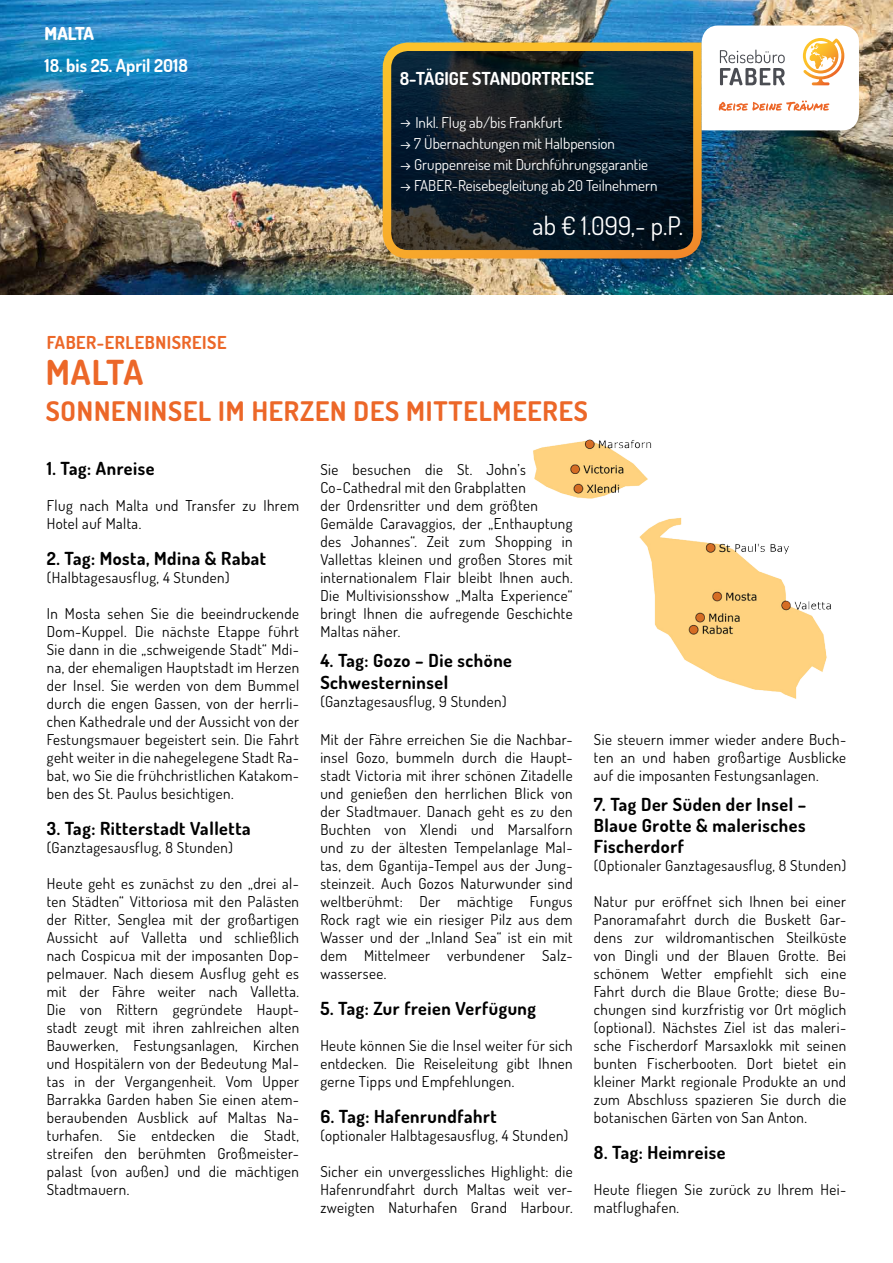
<style>
.page{position:relative;width:893px;height:1263px;background:#fff}
.page>*{position:absolute;margin:0;border:0;box-sizing:border-box;transform-origin:0 0}
.t1{font:700 34.5px "Dosis";color:#ec6728}
.t2{font:700 27px "Dosis";letter-spacing:.03em;color:#ec6728}
.t3{font:25.5px "Dosis";color:#fff}
.t4{font:700 18px/21px "Dosis";letter-spacing:.03em;color:#000}
.t5{font:700 17.85px "Dosis";color:#fff}
.t6{font:700 17.85px "Dosis";letter-spacing:.03em;color:#ec6728}
.t7{font:800 17.85px "Dosis";letter-spacing:-.03em;color:#fff}
.t8{font:15px/18px "Dosis";letter-spacing:.03em;color:#000;text-align:justify}
.t9{font:15px "Dosis";color:#fff}
</style>
<div class="page">
<img style="left:0;top:0;width:893px;height:295px">
<svg style="left:378px;top:38px;width:328px;height:225px;background:#293231"></svg>
<svg style="left:702px;top:26px;width:157px;height:104px"></svg>
<img style="left:533px;top:439px;width:298px;height:260px">
<p class="t7" style="left:45px;top:22px;width:51px">Malta</p>
<p class="t5" style="left:45px;top:54px;width:145px">18. bis 25. April 2018</p>
<p class="t5" style="left:400px;top:67px;width:196px">8-TÄGIGE STANDORTREISE</p>
<p class="t9" style="left:400px;top:113px;width:164px">→ Inkl. Flug ab/bis Frankfurt</p>
<p class="t9" style="left:400px;top:134px;width:217px">→ 7 Übernachtungen mit Halbpension</p>
<p class="t9" style="left:400px;top:155px;width:250px">→ Gruppenreise mit Durchführungsgarantie</p>
<p class="t9" style="left:400px;top:176px;width:259px">→ FABER-Reisebegleitung ab 20 Teilnehmern</p>
<h3 class="t3" style="left:533px;top:208px;width:152px">ab € 1.099,- p.P.</h3>
<p class="t6" style="left:47px;top:330px;width:181px">FABER-ERLEBNISREISE</p>
<h1 class="t1" style="left:46px;top:350px;width:45px">Malta</h1>
<h2 class="t2" style="left:46px;top:393px;width:31px">Sonneninsel</h2>
<h2 class="t2" style="left:218px;top:393px;width:151px">im Herzen des</h2>
<h2 class="t2" style="left:406px;top:393px;width:36px">Mittelmeeres</h2>
<p class="t4" style="left:47px;top:457px;width:109px">1. Tag: Anreise</p>
<p class="t8" style="left:47px;top:496px;width:254px">Flug nach Malta und Transfer zu Ihrem<br>Hotel auf Malta.</p>
<p class="t4" style="left:47px;top:547px;width:221px">2. Tag: Mosta, Mdina &amp; Rabat</p>
<p class="t8" style="left:47px;top:568px;width:184px">(Halbtagesausflug, 4 Stunden)</p>
<p class="t8" style="left:47px;top:604px;width:254px">In Mosta sehen Sie die beeindruckende Dom-Kuppel. Die nächste Etappe führt Sie dann in die „schweigende Stadt“ Mdi&shy;na, der ehemaligen Hauptstadt im Herzen der Insel. Sie werden von dem Bummel durch die engen Gassen, von der herrli&shy;chen Kathedrale und der Aussicht von der Festungsmauer begeistert sein. Die Fahrt geht weiter in die nahegelegene Stadt Ra&shy;bat, wo Sie die frühchristlichen Katakom&shy;ben des St. Paulus besichtigen.</p>
<p class="t4" style="left:47px;top:817px;width:205px">3. Tag: Ritterstadt Valletta</p>
<p class="t8" style="left:47px;top:838px;width:188px">(Ganztagesausflug, 8 Stunden)</p>
<p class="t8" style="left:47px;top:874px;width:254px">Heute geht es zunächst zu den „drei al&shy;ten Städten“ Vittoriosa mit den Palästen der Ritter, Senglea mit der großartigen Aussicht auf Valletta und schließlich nach Cospicua mit der imposanten Dop&shy;pelmauer. Nach diesem Ausflug geht es mit der Fähre weiter nach Valletta.<br>Die von Rittern gegründete Haupt&shy;stadt zeugt mit ihren zahlreichen alten Bauwerken, Festungsanlagen, Kirchen und Hospitälern von der Bedeutung Mal&shy;tas in der Vergangenheit. Vom Upper Barrakka Garden haben Sie einen atem&shy;beraubenden Ausblick auf Maltas Na&shy;turhafen. Sie entdecken die Stadt, streifen den berühmten Großmeister&shy;palast (von außen) und die mächtigen Stadtmauern.</p>
<p class="t8" style="left:320px;top:460px;width:254px;text-align:left">Sie besuchen die St. John’s Co-Cathedral mit den Grabplatten<br>der Ordensritter und dem größten Gemälde Caravaggios, der „Enthauptung des Johannes“. Zeit zum Shopping in Vallettas kleinen und großen Stores mit internationalem Flair bleibt Ihnen auch.<br>Die Multivisionsshow „Malta Experience“ bringt Ihnen die aufregende Geschichte Maltas näher.</p>
<p class="t4" style="left:320px;top:649px;width:193px;line-height:21.6px">4. Tag: Gozo – Die schöne<br>Schwesterninsel</p>
<p class="t8" style="left:320px;top:692px;width:188px">(Ganztagesausflug, 9 Stunden)</p>
<p class="t8" style="left:320px;top:730px;width:254px">Mit der Fähre erreichen Sie die Nachbar&shy;insel Gozo, bummeln durch die Haupt&shy;stadt Victoria mit ihrer schönen Zitadelle und genießen den herrlichen Blick von der Stadtmauer. Danach geht es zu den Buchten von Xlendi und Marsalforn und zu der ältesten Tempelanlage Mal&shy;tas, dem Ggantija-Tempel aus der Jung&shy;steinzeit. Auch Gozos Naturwunder sind weltberü hmt: Der mächtige Fungus Rock ragt wie ein riesiger Pilz aus dem Wasser und der „Inland Sea“ ist ein mit dem Mittelmeer verbundener Salz&shy;wassersee.</p>
<p class="t4" style="left:320px;top:997px;width:217px">5. Tag: Zur freien Verfügung</p>
<p class="t8" style="left:320px;top:1036px;width:254px">Heute können Sie die Insel weiter für sich entdecken. Die Reiseleitung gibt Ihnen gerne Tipps und Empfehlungen.</p>
<p class="t4" style="left:320px;top:1105px;width:178px">6. Tag: Hafenrundfahrt</p>
<p class="t8" style="left:320px;top:1126px;width:250px">(optionaler Halbtagesausflug, 4 Stunden)</p>
<p class="t8" style="left:320px;top:1162px;width:254px">Sicher ein unvergessliches Highlight: die Hafenrundfahrt durch Maltas weit ver&shy;zweigten Naturhafen Grand Harbour.</p>
<p class="t8" style="left:594px;top:730px;width:254px">Sie steuern immer wieder andere Buch&shy;ten an und haben großartige Ausblicke auf die imposanten Festungsanlagen.</p>
<p class="t4" style="left:594px;top:794px;width:214px;text-align:justify">7. Tag Der Süden der Insel – Blaue Grotte &amp; malerisches Fischerdorf</p>
<p class="t8" style="left:594px;top:856px;width:254px">(Optionaler Ganztagesausflug, 8 Stunden)</p>
<p class="t8" style="left:594px;top:892px;width:254px">Natur pur eröffnet sich Ihnen bei einer Panoramafahrt durch die Buskett Gar&shy;dens zur wildromantischen Steilküste von Dingli und der Blauen Grotte. Bei schönem Wetter empfiehlt sich eine Fahrt durch die Blaue Grotte; diese Bu&shy;chungen sind kurzfristig vor Ort möglich (optional). Nächstes Ziel ist das maleri&shy;sche Fischerdorf Marsaxlokk mit seinen bunten Fischerbooten. Dort bietet ein kleiner Markt regionale Produkte an und zum Abschluss spazieren Sie durch die botanischen Gärten von San Anton.</p>
<p class="t4" style="left:594px;top:1141px;width:133px">8. Tag: Heimreise</p>
<p class="t8" style="left:594px;top:1180px;width:254px">Heute fliegen Sie zurück zu Ihrem Hei&shy;matflughafen.</p>
</div>
